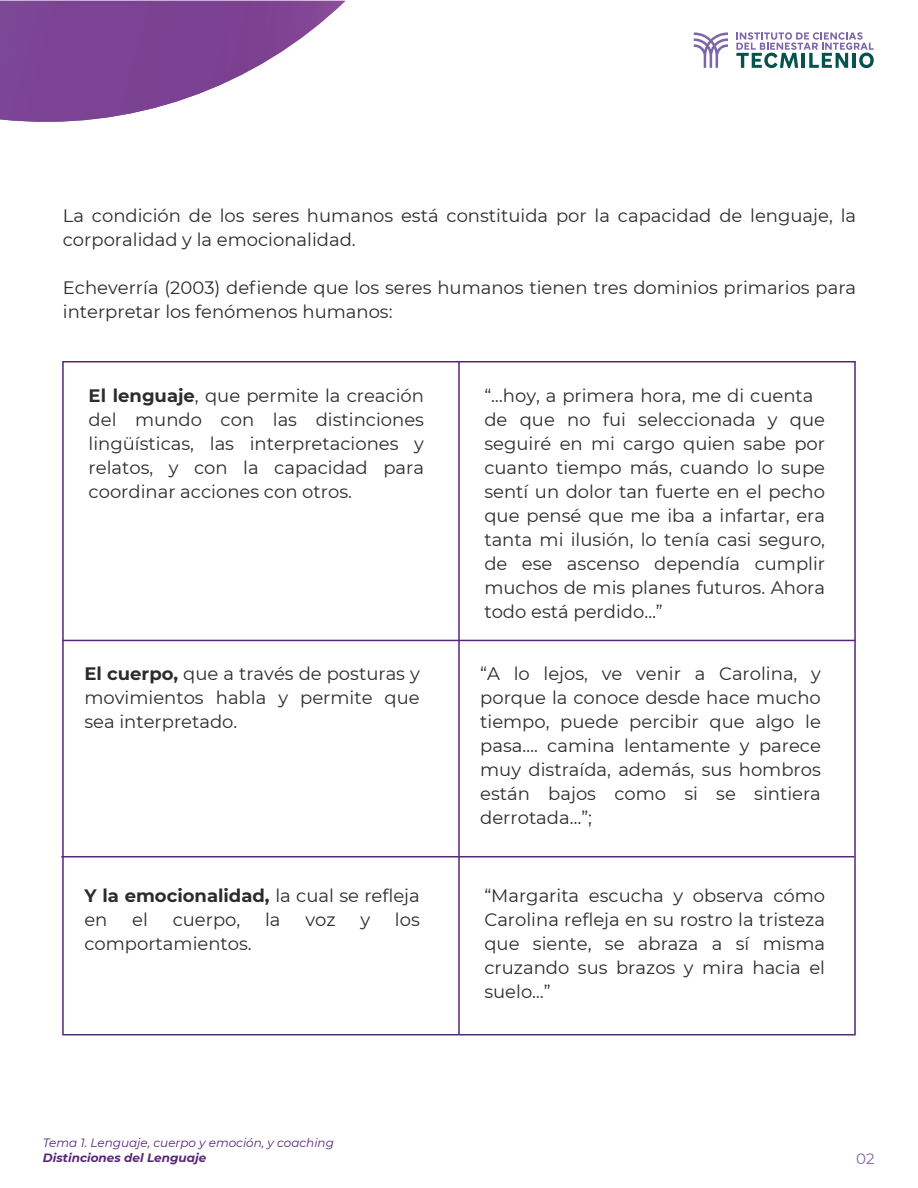
<style>
.page{position:relative;width:918px;height:1188px;background:#fff}
.page>*{position:absolute;margin:0;border:0;box-sizing:border-box;transform-origin:0 0}
.t1{font:18px/24px "Montserrat";color:#2c2c2c;text-align:justify}
.t2{font:700 18px/24px "Montserrat";color:#2c2c2c}
.t3{font:15px "Montserrat";color:#7d64a9}
.t4{font:italic 12px "Montserrat";color:#572679}
.t5{font:italic 700 12px "Montserrat";color:#572679}
.s1{font-weight:700}
.s2{font-weight:400}
</style>
<div class="page">
<svg style="left:0;top:1px;width:345px;height:121px"></svg>
<hr style="left:458px;top:362px;width:2px;height:673px;background:#572679">
<hr style="left:62px;top:640px;width:794px;height:1px;background:#572679">
<hr style="left:61px;top:856px;width:794px;height:1px;background:#572679">
<svg style="left:736px;top:32px;width:138px;height:36px"></svg>
<svg style="left:694px;top:33px;width:34px;height:35px"></svg>
<p class="t1" style="left:63px;top:203px;width:795px">La condición de los seres humanos está constituida por la capacidad de lenguaje, la corporalidad y la emocionalidad.</p>
<p class="t1" style="left:63px;top:275px;width:795px">Echeverría (2003) defiende que los seres humanos tienen tres dominios primarios para interpretar los fenómenos humanos:</p>
<p class="t1" style="left:89px;top:383px;width:337px"><span class="s1">El lenguaje</span>, que permite la creación del mundo con las distinciones lingüísticas, las interpretaciones y relatos, y con la capacidad para coordinar acciones con otros.</p>
<p class="t1" style="left:484px;top:383px;width:342px;text-align:left">“…hoy, a primera hora, me di cuenta de que no fui seleccionada y que seguiré en mi cargo quien sabe por cuanto tiempo más, cuando lo supe sentí un dolor tan fuerte en el pecho que pensé que me iba a infartar, era tanta mi ilusión, lo tenía casi seguro, de ese ascenso dependía cumplir muchos de mis planes futuros. Ahora todo está perdido…”</p>
<p class="t1" style="left:84px;top:661px;width:337px"><span class="s1">El cuerpo,</span> que a través de posturas y movimientos habla y permite que sea interpretado.</p>
<p class="t2" style="left:84px;top:883px;width:337px">Y la emocionalidad, <span class="s2">la cual se refleja en</span></p>
<p class="t1" style="left:132px;top:907px;width:17px">el</p>
<p class="t1" style="left:173px;top:907px;width:69px">cuerpo,</p>
<p class="t1" style="left:265px;top:907px;width:17px">la</p>
<p class="t1" style="left:305px;top:907px;width:32px">voz</p>
<p class="t1" style="left:360px;top:907px;width:11px">y</p>
<p class="t1" style="left:395px;top:907px;width:26px">los</p>
<p class="t1" style="left:84px;top:931px;width:169px">comportamientos.</p>
<p class="t4" style="left:43px;top:1135px;width:293px">Tema 1. Lenguaje, cuerpo y emoción, y coaching</p>
<p class="t5" style="left:43px;top:1149px;width:165px">Distinciones del Lenguaje</p>
<p class="t1" style="left:480px;top:661px;width:342px">“A lo lejos, ve venir a Carolina, y porque la conoce desde hace mucho tiempo, puede percibir que algo le pasa…. camina lentamente y parece muy distraída, además, sus hombros están bajos como si se sintiera derrotada…”;</p>
<p class="t1" style="left:484px;top:883px;width:342px">“Margarita escucha y observa cómo Carolina refleja en su rostro la tristeza que siente, se abraza a sí misma cruzando sus brazos y mira hacia el suelo…”</p>
<p class="t3" style="left:856px;top:1148px;width:20px">02</p>
</div>
